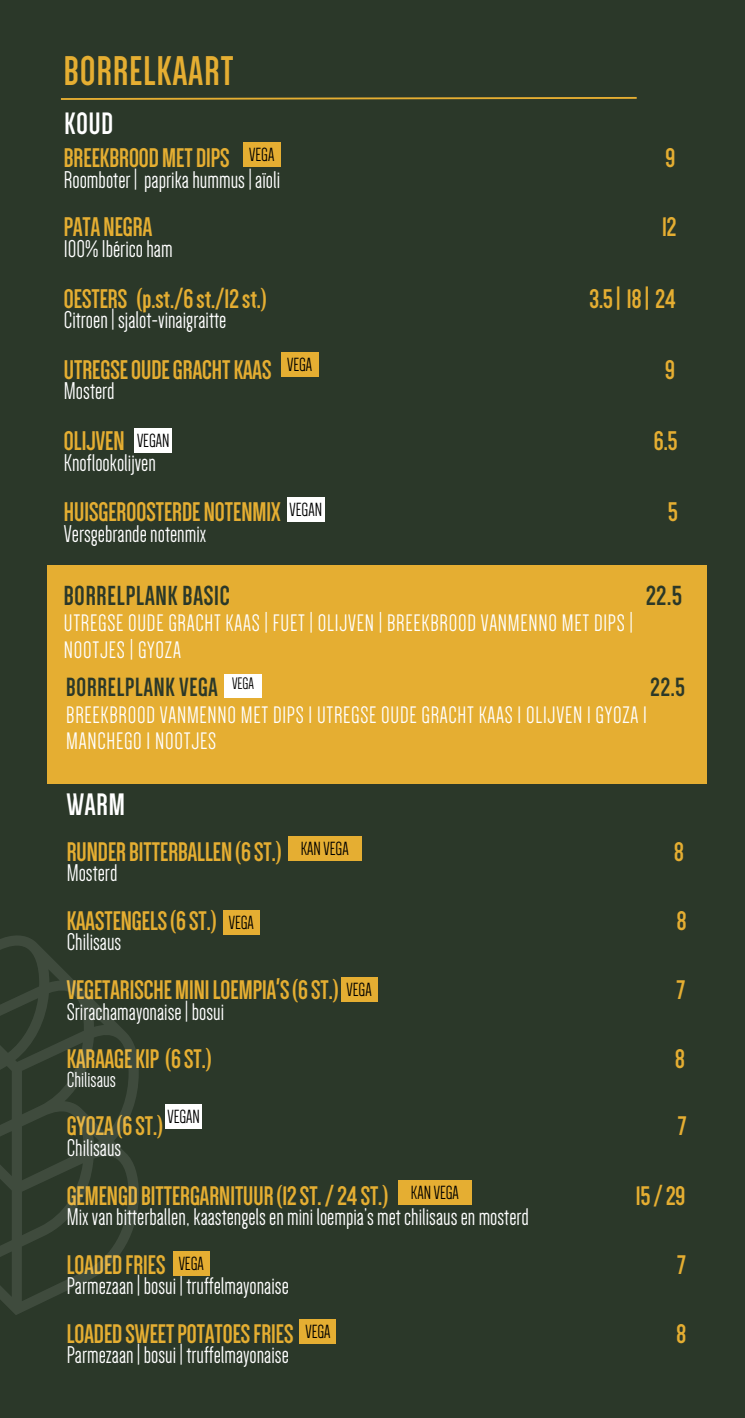
<style>
.page{position:relative;width:745px;height:1418px;background:#fff}
.page>*{position:absolute;margin:0;border:0;box-sizing:border-box;transform-origin:0 0}
.t1{font:700 42.75px "Dense";letter-spacing:.03em;color:#e5ae32}
.t2{font:700 32px "Dense";color:#fff}
.t3{font:700 31.75px "Dense";color:#fff}
.t4{font:700 28.5px "Dense";letter-spacing:.03em;color:#2b3829}
.t5{font:700 27.75px "Dense";color:#e5ae32}
.t6{font:700 27px "Dense";letter-spacing:.03em;color:#2b3829}
.t7{font:25px "Dense";color:#fff}
.t8{font:24.5px/26.5px "Dense";letter-spacing:.03em;color:#fff}
.t9{font:22.5px "Dense";color:#fff}
.t10{font:19.75px "Dense";color:#000}
.t11{font:17.25px "Dense";color:#000}
</style>
<div class="page">
<div style="left:0;top:0;width:744px;height:1417px;background:#2b3829"></div>
<svg style="left:60px;top:97px;width:577px;height:3px;background:#9e812e"></svg>
<div style="left:48px;top:565px;width:659px;height:218px;background:#e5ae32"></div>
<div style="left:243px;top:142px;width:37px;height:25px;background:#e5ae32"></div>
<div style="left:134px;top:428px;width:38px;height:24px;background:#fff"></div>
<div style="left:288px;top:836px;width:73px;height:25px;background:#e5ae32"></div>
<svg style="left:0;top:935px;width:139px;height:380px"></svg>
<div style="left:280px;top:352px;width:38px;height:25px;background:#e5ae32"></div>
<div style="left:223px;top:909px;width:36px;height:25px;background:#e5ae32"></div>
<div style="left:341px;top:977px;width:36px;height:25px;background:#e5ae32"></div>
<div style="left:173px;top:1251px;width:36px;height:25px;background:#e5ae32"></div>
<div style="left:299px;top:1318px;width:37px;height:25px;background:#e5ae32"></div>
<div style="left:287px;top:497px;width:37px;height:25px;background:#fff"></div>
<div style="left:165px;top:1104px;width:37px;height:25px;background:#fff"></div>
<div style="left:398px;top:1180px;width:73px;height:25px;background:#e5ae32"></div>
<div style="left:224px;top:674px;width:38px;height:23px;background:#fff"></div>
<h6 class="t1" style="left:64px;top:50px;width:171px">BORRELKAART</h6>
<h1 class="t3" style="left:65px;top:107px;width:50px">KOUD</h1>
<p class="t5" style="left:64px;top:144px;width:167px">BREEKBROODMETDIPS</p>
<p class="t5" style="left:665px;top:144px;width:11px">9</p>
<p class="t7" style="left:64px;top:167px;width:218px">Roomboter | paprikahummus|aïoli</p>
<h2 class="t5" style="left:64px;top:213px;width:90px">PATA NEGRA</h2>
<h2 class="t5" style="left:662px;top:213px;width:16px">12</h2>
<h2 class="t7" style="left:64px;top:236px;width:110px">100%Ibéricoham</h2>
<h5 class="t5" style="left:64px;top:285px;width:204px">OESTERS (p.st./6st./12st.)</h5>
<h5 class="t5" style="left:589px;top:285px;width:88px">3.5| 18| 24</h5>
<h5 class="t7" style="left:64px;top:308px;width:164px">Citroen|sjalot-vinaigraitte</h5>
<h5 class="t5" style="left:64px;top:356px;width:209px">UTREGSEOUDEGRACHTKAAS</h5>
<h5 class="t5" style="left:665px;top:356px;width:11px">9</h5>
<h5 class="t7" style="left:64px;top:379px;width:52px">Mosterd</h5>
<h3 class="t5" style="left:64px;top:427px;width:62px">OLIJVEN</h3>
<h3 class="t5" style="left:653px;top:427px;width:25px">6.5</h3>
<h3 class="t7" style="left:64px;top:450px;width:94px">Knoflookolijven</h3>
<h3 class="t5" style="left:64px;top:498px;width:218px">HUISGEROOSTERDE NOTENMIX</h3>
<h3 class="t5" style="left:667px;top:498px;width:11px">5</h3>
<h3 class="t7" style="left:64px;top:521px;width:144px">Versgebrandenotenmix</h3>
<h5 class="t10" style="left:249px;top:145px;width:27px">VEGA</h5>
<h3 class="t10" style="left:287px;top:355px;width:27px">VEGA</h3>
<h3 class="t10" style="left:137px;top:430px;width:34px">VEGAN</h3>
<h5 class="t10" style="left:289px;top:500px;width:34px">VEGAN</h5>
<h6 class="t4" style="left:64px;top:581px;width:167px">BORRELPLANK BASIC</h6>
<h6 class="t4" style="left:645px;top:581px;width:38px">22.5</h6>
<h6 class="t8" style="left:64px;top:610px;width:570px">UTREGSE OUDE GRACHT KAAS | FUET | OLIJVEN | BREEKBROOD VANMENNO MET DIPS |<br>NOOTJES | GYOZA</h6>
<h6 class="t11" style="left:232px;top:675px;width:23px">VEGA</h6>
<h3 class="t6" style="left:66px;top:674px;width:153px">BORRELPLANK VEGA</h3>
<h3 class="t6" style="left:650px;top:674px;width:36px">22.5</h3>
<h3 class="t8" style="left:66px;top:701px;width:582px">BREEKBROOD VANMENNO MET DIPS I UTREGSE OUDE GRACHT KAAS I OLIJVEN I GYOZA I<br>MANCHEGO I NOOTJES</h3>
<h6 class="t2" style="left:67px;top:788px;width:60px">WARM</h6>
<h6 class="t5" style="left:67px;top:838px;width:216px">RUNDERBITTERBALLEN (6ST.)</h6>
<h6 class="t5" style="left:674px;top:838px;width:11px">8</h6>
<h6 class="t7" style="left:67px;top:861px;width:52px">Mosterd</h6>
<h6 class="t5" style="left:67px;top:907px;width:151px">KAASTENGELS(6ST.)</h6>
<h6 class="t5" style="left:676px;top:907px;width:11px">8</h6>
<h6 class="t7" style="left:67px;top:930px;width:56px">Chilisaus</h6>
<h6 class="t5" style="left:67px;top:976px;width:273px">VEGETARISCHEMINILOEMPIA'S(6ST.)</h6>
<h6 class="t5" style="left:676px;top:976px;width:10px">7</h6>
<h6 class="t7" style="left:67px;top:999px;width:159px">Srirachamayonaise|bosui</h6>
<h6 class="t5" style="left:67px;top:1045px;width:146px">KARAAGEKIP (6ST.)</h6>
<h6 class="t5" style="left:674px;top:1045px;width:11px">8</h6>
<h6 class="t9" style="left:67px;top:1068px;width:51px">Chilisaus</h6>
<h4 class="t5" style="left:67px;top:1112px;width:97px">GYOZA(6ST.)</h4>
<h4 class="t5" style="left:677px;top:1112px;width:10px">7</h4>
<h4 class="t7" style="left:67px;top:1135px;width:56px">Chilisaus</h4>
<p class="t5" style="left:67px;top:1181px;width:322px">GEMENGDBITTERGARNITUUR(12ST./24ST.)</p>
<p class="t5" style="left:635px;top:1181px;width:51px">15/29</p>
<p class="t7" style="left:67px;top:1204px;width:463px">Mix vanbitterballen,kaastengelsen mini loempia’s metchilisausen mosterd</p>
<h4 class="t5" style="left:67px;top:1250px;width:100px">LOADEDFRIES</h4>
<h4 class="t5" style="left:677px;top:1250px;width:10px">7</h4>
<h4 class="t7" style="left:67px;top:1273px;width:223px">Parmezaan|bosui | truffelmayonaise</h4>
<h2 class="t5" style="left:67px;top:1320px;width:228px">LOADEDSWEETPOTATOESFRIES</h2>
<h2 class="t5" style="left:676px;top:1320px;width:11px">8</h2>
<h2 class="t7" style="left:67px;top:1342px;width:223px">Parmezaan|bosui | truffelmayonaise</h2>
<h3 class="t10" style="left:301px;top:839px;width:49px">KANVEGA</h3>
<h3 class="t10" style="left:229px;top:912px;width:27px">VEGA</h3>
<h3 class="t10" style="left:346px;top:980px;width:27px">VEGA</h3>
<h6 class="t10" style="left:167px;top:1107px;width:34px">VEGAN</h6>
<h6 class="t10" style="left:411px;top:1183px;width:49px">KANVEGA</h6>
<h5 class="t10" style="left:179px;top:1254px;width:27px">VEGA</h5>
<h5 class="t10" style="left:305px;top:1321px;width:27px">VEGA</h5>
</div>
